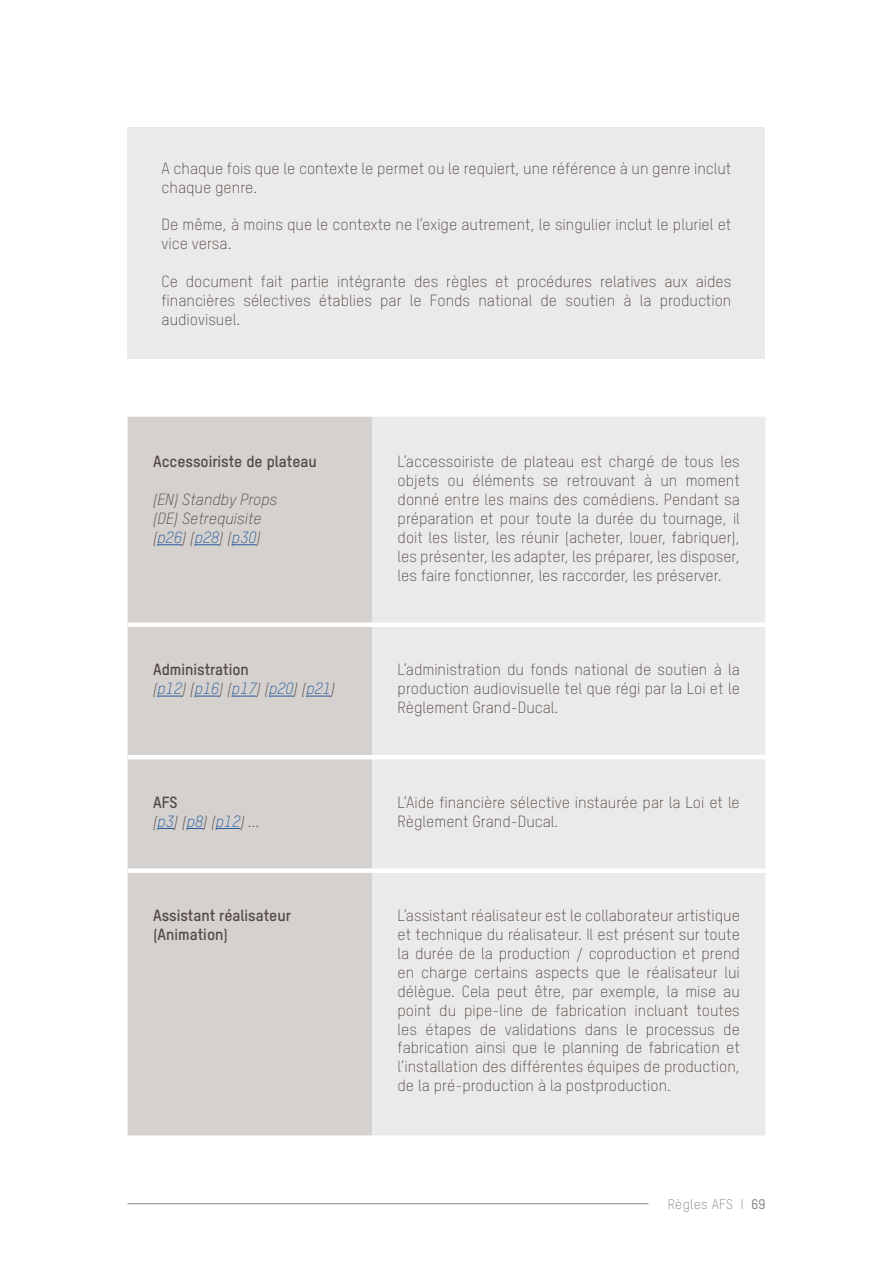
<style>
.page{position:relative;width:893px;height:1263px;background:#fff}
.page>*{position:absolute;margin:0;border:0;box-sizing:border-box;transform-origin:0 0}
.t1{font:15.75px/18.9px "T Star Pro Light";color:#534841;text-align:justify}
.t2{font:15.75px/18.9px "T Star Pro Bold";color:#534841}
.t3{font:italic 15.75px/18.9px "T Star Pro Light";color:#534841}
.t4{font:italic 15.75px "T Star Pro Light";color:#275b9b}
.t5{font:13.5px "T Star Pro Light";letter-spacing:.025em;color:#828182}
.s1{color:#275b9b}
.s2{color:#534841}
.s3{font-family:"T Star Pro Medium"}
</style>
<div class="page">
<hr style="left:128px;top:1203px;width:520px;height:1px;background:#828182">
<hr style="left:0;top:0;width:1px;height:1263px;background:#534841">
<div style="left:128px;top:417px;width:244px;height:718px;background:#d5d1cf"></div>
<div style="left:372px;top:417px;width:393px;height:718px;background:#ebeaea"></div>
<div style="left:128px;top:622px;width:244px;height:5px;background:#fff"></div>
<div style="left:372px;top:622px;width:393px;height:5px;background:#fff"></div>
<hr style="left:128px;top:755px;width:244px;height:4px;background:#fff">
<hr style="left:372px;top:755px;width:393px;height:4px;background:#fff">
<div style="left:128px;top:868px;width:244px;height:5px;background:#fff"></div>
<div style="left:372px;top:868px;width:393px;height:5px;background:#fff"></div>
<svg style="left:158px;top:544px;width:24px;height:1px"></svg>
<svg style="left:195px;top:544px;width:24px;height:1px"></svg>
<svg style="left:232px;top:544px;width:24px;height:1px"></svg>
<svg style="left:158px;top:696px;width:24px;height:1px"></svg>
<svg style="left:195px;top:696px;width:24px;height:1px"></svg>
<svg style="left:232px;top:696px;width:24px;height:1px"></svg>
<svg style="left:269px;top:696px;width:25px;height:1px"></svg>
<svg style="left:306px;top:696px;width:25px;height:1px"></svg>
<svg style="left:158px;top:828px;width:16px;height:1px"></svg>
<svg style="left:187px;top:828px;width:16px;height:1px"></svg>
<svg style="left:216px;top:828px;width:24px;height:1px"></svg>
<div style="left:128px;top:128px;width:637px;height:231px;background:#ebeaea"></div>
<p class="t1" style="left:162px;top:158px;width:571px">A chaque fois que le contexte le permet ou le requiert, une référence à un genre inclut chaque genre.</p>
<p class="t1" style="left:162px;top:214px;width:571px">De même, à moins que le contexte ne l’exige autrement, le singulier inclut le pluriel et vice versa.</p>
<p class="t1" style="left:162px;top:271px;width:571px">Ce document fait partie intégrante des règles et procédures relatives aux aides financières sélectives établies par le Fonds national de soutien à la production audiovisuel.</p>
<p class="t2" style="left:153px;top:451px;width:165px">Accessoiriste de plateau</p>
<p class="t3" style="left:153px;top:489px;width:126px">(EN) Standby Props (DE) Setrequisite (<span class="s1">p26</span>) (<span class="s1">p28</span>) (<span class="s1">p30</span>)</p>
<p class="t2" style="left:153px;top:659px;width:97px">Administration</p>
<p class="t4" style="left:153px;top:678px;width:184px"><span class="s2">(</span>p12<span class="s2">) (</span>p16<span class="s2">) (</span>p17<span class="s2">) (</span>p20<span class="s2">) (</span>p21<span class="s2">)</span></p>
<p class="t2" style="left:153px;top:791px;width:26px">AFS</p>
<p class="t3" style="left:153px;top:810px;width:108px">(<span class="s1">p3</span>) (<span class="s1">p8</span>) (<span class="s1">p12</span>) ...</p>
<p class="t1" style="left:398px;top:451px;width:344px">L’accessoiriste de plateau est chargé de tous les objets ou éléments se retrouvant à un moment donné entre les mains des comédiens. Pendant sa préparation et pour toute la durée du tournage, il doit les lister, les réunir (acheter, louer, fabriquer), les présenter, les adapter, les préparer, les disposer, les faire fonctionner, les raccorder, les préserver.</p>
<p class="t1" style="left:398px;top:659px;width:344px">L’administration du fonds national de soutien à la production audiovisuelle tel que régi par la Loi et le Règlement Grand-Ducal.</p>
<p class="t1" style="left:398px;top:792px;width:344px">L’Aide financière sélective instaurée par la Loi et le<br>Règlement Grand-Ducal.</p>
<p class="t2" style="left:153px;top:905px;width:139px">Assistant réalisateur (Animation)</p>
<p class="t1" style="left:398px;top:905px;width:344px">L’assistant réalisateur est le collaborateur artistique et technique du réalisateur. Il est présent sur toute la durée de la production / coproduction et prend en charge certains aspects que le réalisateur lui délègue. Cela peut être, par exemple, la mise au point du pipe-line de fabrication incluant toutes les étapes de validations dans le processus de fabrication ainsi que le planning de fabrication et l’installation des différentes équipes de production, de la pré-production à la postproduction.</p>
<p class="t5" style="left:668px;top:1195px;width:99px">Règles AFS I <span class="s3">69</span></p>
</div>
